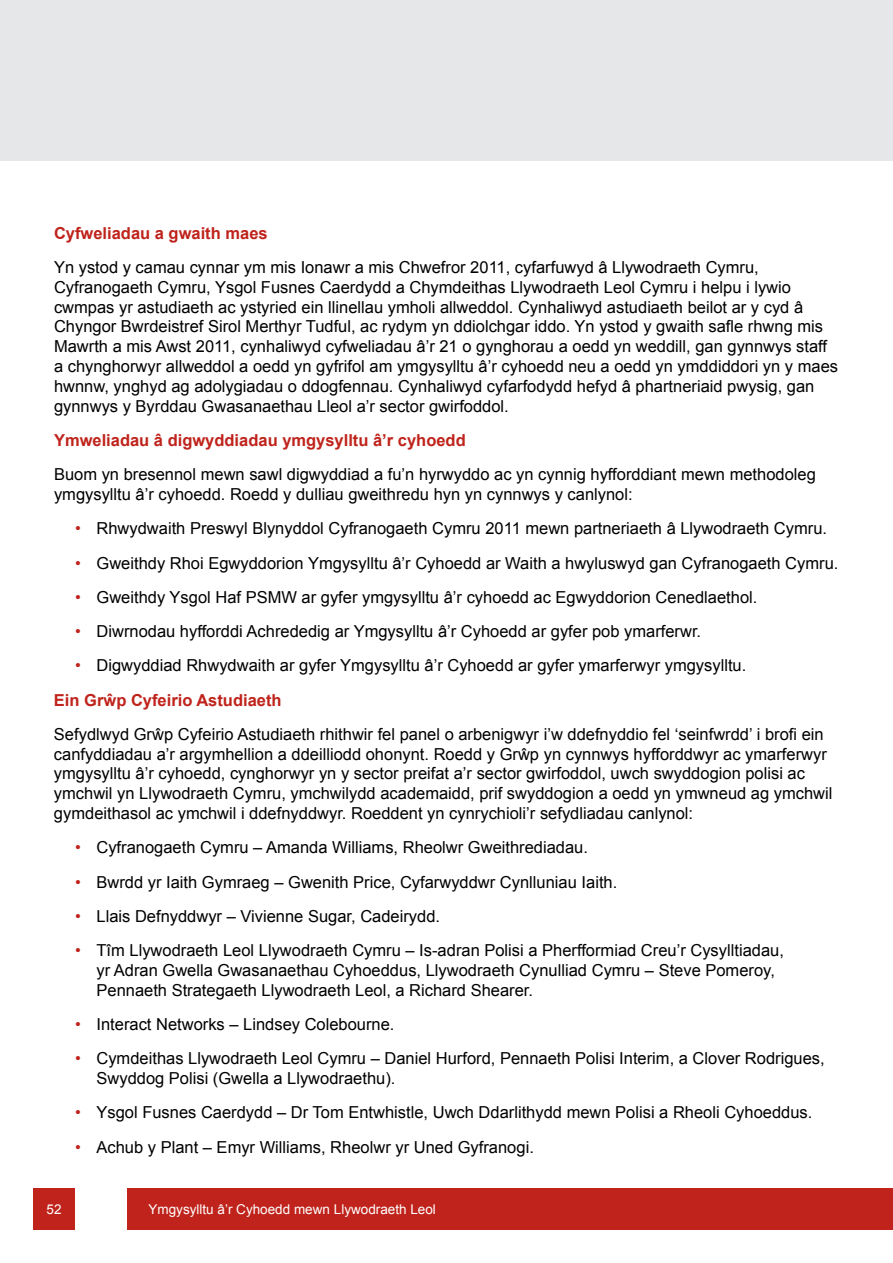
<style>
.page{position:relative;width:893px;height:1263px;background:#fff}
.page>*{position:absolute;margin:0;border:0;box-sizing:border-box;transform-origin:0 0}
.t1{font:16.5px/19.8px "Arial";color:#000}
.t2{font:700 16.5px "Arial";color:#bf231b}
.t3{font:13.5px "Arial";color:#fff}
.s1{color:#bf231b}
.s2{font-weight:700;color:#bf231b}
</style>
<div class="page">
<div style="left:0;top:0;width:893px;height:161px;background:#e6e7e8"></div>
<div style="left:127px;top:1188px;width:766px;height:41px;background:#bf231b"></div>
<div style="left:33px;top:1188px;width:42px;height:41px;background:#bf231b"></div>
<p class="t2" style="left:54px;top:222px;width:215px">Cyfweliadau a gwaith maes</p>
<p class="t1" style="left:54px;top:258px;width:786px">Yn ystod y camau cynnar ym mis Ionawr a mis Chwefror 2011, cyfarfuwyd â Llywodraeth Cymru, Cyfranogaeth Cymru, Ysgol Fusnes Caerdydd a Chymdeithas Llywodraeth Leol Cymru i helpu i lywio cwmpas yr astudiaeth ac ystyried ein llinellau ymholi allweddol. Cynhaliwyd astudiaeth beilot ar y cyd â Chyngor Bwrdeistref Sirol Merthyr Tudful, ac rydym yn ddiolchgar iddo. Yn ystod y gwaith safle rhwng mis Mawrth a mis Awst 2011, cynhaliwyd cyfweliadau â’r 21 o gynghorau a oedd yn weddill, gan gynnwys staff a chynghorwyr allweddol a oedd yn gyfrifol am ymgysylltu â’r cyhoedd neu a oedd yn ymddiddori yn y maes hwnnw, ynghyd ag adolygiadau o ddogfennau. Cynhaliwyd cyfarfodydd hefyd â phartneriaid pwysig, gan gynnwys y Byrddau Gwasanaethau Lleol a’r sector gwirfoddol.</p>
<p class="t2" style="left:54px;top:429px;width:413px">Ymweliadau â digwyddiadau ymgysylltu â’r cyhoedd</p>
<p class="t1" style="left:54px;top:465px;width:763px">Buom yn bresennol mewn sawl digwyddiad a fu’n hyrwyddo ac yn cynnig hyfforddiant mewn methodoleg ymgysylltu â’r cyhoedd. Roedd y dulliau gweithredu hyn yn cynnwys y canlynol:</p>
<p class="t1" style="left:75px;top:519px;width:753px"><span class="s1">•</span> Rhwydwaith Preswyl Blynyddol Cyfranogaeth Cymru 2011 mewn partneriaeth â Llywodraeth Cymru.</p>
<p class="t1" style="left:75px;top:553px;width:765px"><span class="s1">•</span> Gweithdy Rhoi Egwyddorion Ymgysylltu â’r Cyhoedd ar Waith a hwyluswyd gan Cyfranogaeth Cymru.</p>
<p class="t1" style="left:75px;top:587px;width:684px"><span class="s1">•</span> Gweithdy Ysgol Haf PSMW ar gyfer ymgysylltu â’r cyhoedd ac Egwyddorion Cenedlaethol.</p>
<p class="t1" style="left:75px;top:621px;width:627px"><span class="s1">•</span> Diwrnodau hyfforddi Achrededig ar Ymgysylltu â’r Cyhoedd ar gyfer pob ymarferwr.</p>
<p class="t1" style="left:54px;top:648px;width:694px;line-height:34.2px;text-indent:21px"><span class="s1">•</span> Digwyddiad Rhwydwaith ar gyfer Ymgysylltu â’r Cyhoedd ar gyfer ymarferwyr ymgysylltu.<br><span class="s2">Ein Grŵp Cyfeirio Astudiaeth</span></p>
<p class="t1" style="left:54px;top:724px;width:780px">Sefydlwyd Grŵp Cyfeirio Astudiaeth rhithwir fel panel o arbenigwyr i’w ddefnyddio fel ‘seinfwrdd’ i brofi ein canfyddiadau a’r argymhellion a ddeilliodd ohonynt. Roedd y Grŵp yn cynnwys hyfforddwyr ac ymarferwyr ymgysylltu â’r cyhoedd, cynghorwyr yn y sector preifat a’r sector gwirfoddol, uwch swyddogion polisi ac ymchwil yn Llywodraeth Cymru, ymchwilydd academaidd, prif swyddogion a oedd yn ymwneud ag ymchwil gymdeithasol ac ymchwil i ddefnyddwyr. Roeddent yn cynrychioli’r sefydliadau canlynol:</p>
<p class="t1" style="left:75px;top:838px;width:514px"><span class="s1">•</span> Cyfranogaeth Cymru – Amanda Williams, Rheolwr Gweithrediadau.</p>
<p class="t1" style="left:75px;top:872px;width:544px"><span class="s1">•</span> Bwrdd yr Iaith Gymraeg – Gwenith Price, Cyfarwyddwr Cynlluniau Iaith.</p>
<p class="t1" style="left:75px;top:906px;width:366px"><span class="s1">•</span> Llais Defnyddwyr – Vivienne Sugar, Cadeirydd.</p>
<p class="t1" style="left:96px;top:940px;width:689px;text-indent:-21px"><span class="s1">•</span> Tîm Llywodraeth Leol Llywodraeth Cymru – Is-adran Polisi a Pherfformiad Creu’r Cysylltiadau, yr Adran Gwella Gwasanaethau Cyhoeddus, Llywodraeth Cynulliad Cymru – Steve Pomeroy,<br>Pennaeth Strategaeth Llywodraeth Leol, a Richard Shearer.</p>
<p class="t1" style="left:75px;top:1014px;width:321px"><span class="s1">•</span> Interact Networks – Lindsey Colebourne.</p>
<p class="t1" style="left:96px;top:1049px;width:730px;text-indent:-21px"><span class="s1">•</span> Cymdeithas Llywodraeth Leol Cymru – Daniel Hurford, Pennaeth Polisi Interim, a Clover Rodrigues,<br>Swyddog Polisi (Gwella a Llywodraethu).</p>
<p class="t1" style="left:75px;top:1103px;width:739px"><span class="s1">•</span> Ysgol Fusnes Caerdydd – Dr Tom Entwhistle, Uwch Ddarlithydd mewn Polisi a Rheoli Cyhoeddus.</p>
<p class="t1" style="left:75px;top:1137px;width:460px"><span class="s1">•</span> Achub y Plant – Emyr Williams, Rheolwr yr Uned Gyfranogi.</p>
<p class="t3" style="left:46px;top:1200px;width:17px">52</p>
<p class="t3" style="left:149px;top:1200px;width:289px">Ymgysylltu â’r Cyhoedd mewn Llywodraeth Leol</p>
</div>
